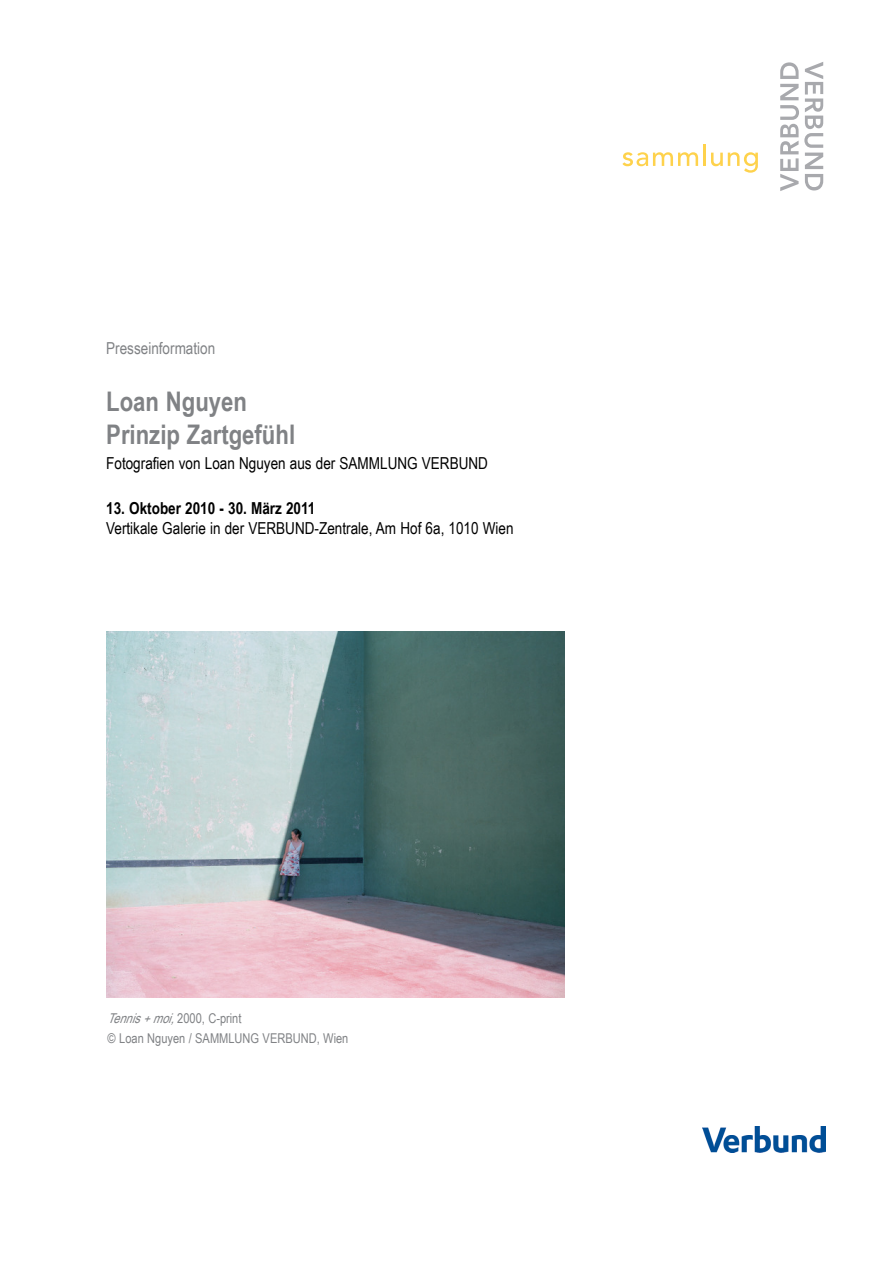
<style>
.page{position:relative;width:893px;height:1263px;background:#fff}
.page>*{position:absolute;margin:0;border:0;box-sizing:border-box;transform-origin:0 0}
.t1{font:700 27px/32.4px "Arial Narrow";color:#808285}
.t2{font:16.5px "Arial Narrow";color:#000}
.t3{font:700 16.5px "Arial Narrow";color:#000}
.t4{font:16.5px "Arial Narrow";color:#808285}
.t5{font:13.5px/19.8px "Arial Narrow";color:#808285}
.s1{font-style:italic}
</style>
<div class="page">
<svg style="left:780px;top:62px;width:43px;height:129px"></svg>
<svg style="left:622px;top:152px;width:76px;height:14px"></svg>
<hr style="left:703px;top:145px;width:2px;height:21px;background:#fed24c">
<svg style="left:711px;top:152px;width:46px;height:21px"></svg>
<img style="left:106px;top:631px;width:458px;height:367px">
<img style="left:702px;top:1127px;width:123px;height:25px">
<p class="t4" style="left:106px;top:342px;width:111px">Presseinformation</p>
<h1 class="t1" style="left:106px;top:388px;width:190px">Loan Nguyen<br>Prinzip Zartgefühl</h1>
<p class="t2" style="left:106px;top:457px;width:383px">Fotografien von Loan Nguyen aus der SAMMLUNG VERBUND</p>
<p class="t3" style="left:106px;top:502px;width:211px">13. Oktober 2010 - 30. März 2011</p>
<p class="t2" style="left:106px;top:522px;width:409px">Vertikale Galerie in der VERBUND-Zentrale, Am Hof 6a, 1010 Wien</p>
<p class="t5" style="left:108px;top:1010px;width:242px"><span class="s1">Tennis+moi,</span>2000, C-print<br>© Loan Nguyen / SAMMLUNG VERBUND, Wien</p>
</div>
